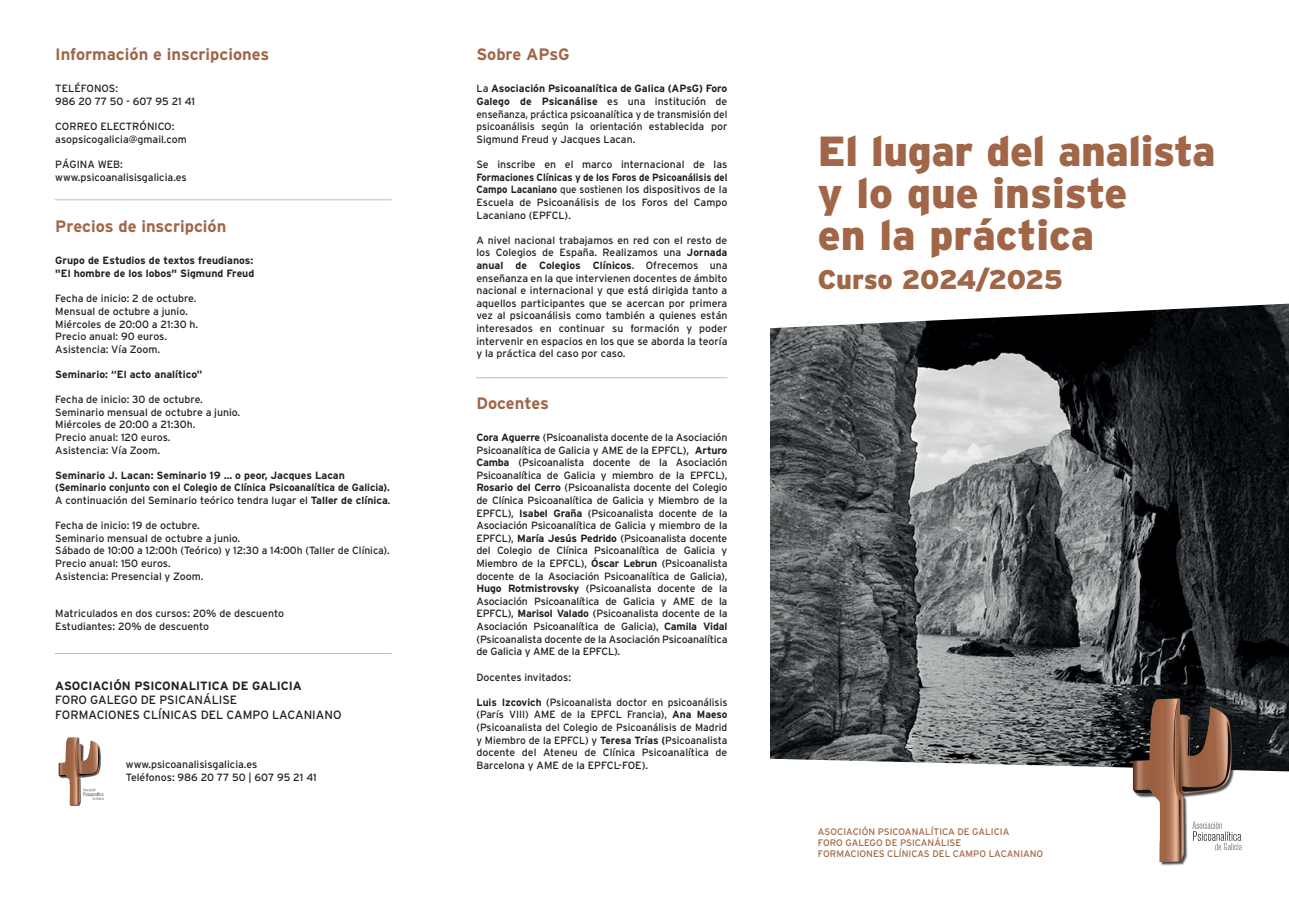
<style>
.page{position:relative;width:1289px;height:919px;background:#fff}
.page>*{position:absolute;margin:0;border:0;box-sizing:border-box;transform-origin:0 0}
.t1{font:900 42px/42px "Interstate";letter-spacing:-.005em;color:#a06647}
.t2{font:900 27px "Interstate";letter-spacing:-.02em;color:#a06647}
.t3{font:700 16.5px "Interstate";color:#a06647}
.t4{font:12px/14.4px "Interstate";color:#231f20}
.t5{font:700 12px "Interstate";color:#231f20}
.t6{font:10.5px/12.6px "Interstate";color:#231f20}
.t7{font:700 10.5px/12.6px "Interstate";color:#231f20}
.t8{font:10.5px/12.6px "Interstate";color:#231f20;text-align:justify;scale:.92 1}
.t9{font:9.45px/11.4px "Interstate";color:#a06647}
.s1{font-weight:400}
.s2{font-weight:700}
</style>
<div class="page">
<img style="left:770px;top:303px;width:518px;height:468px">
<img style="left:1127px;top:698px;width:114px;height:168px">
<img style="left:58px;top:737px;width:46px;height:69px">
<hr style="left:55px;top:199px;width:337px;height:1px;background:#bcbdc0">
<hr style="left:55px;top:653px;width:337px;height:1px;background:#bcbdc0">
<hr style="left:476px;top:377px;width:251px;height:1px;background:#bcbdc0">
<h3 class="t3" style="left:55px;top:45px;width:216px">Información e inscripciones</h3>
<p class="t6" style="left:55px;top:82px;width:141px">TELÉFONOS:<br>986 20 77 50 - 607 95 21 41</p>
<p class="t6" style="left:55px;top:120px;width:133px">CORREO ELECTRÓNICO: asopsicogalicia@gmail.com</p>
<p class="t6" style="left:55px;top:158px;width:133px">PÁGINA WEB: www.psicoanalisisgalicia.es</p>
<h3 class="t3" style="left:55px;top:217px;width:173px">Precios de inscripción</h3>
<p class="t7" style="left:55px;top:254px;width:200px">Grupo de Estudios de textos freudianos: "El hombre de los lobos" Sigmund Freud</p>
<p class="t6" style="left:55px;top:292px;width:144px">Fecha de inicio: 2 de octubre.<br>Mensual de octubre a junio.<br>Miércoles de 20:00 a 21:30 h.<br>Precio anual: 90 euros.<br>Asistencia: Vía Zoom.</p>
<p class="t7" style="left:55px;top:368px;width:149px">Seminario: “El acto analítico”</p>
<p class="t6" style="left:55px;top:393px;width:186px">Fecha de inicio: 30 de octubre.<br>Seminario mensual de octubre a junio.<br>Miércoles de 20:00 a 21:30h.<br>Precio anual: 120 euros.<br>Asistencia: Vía Zoom.</p>
<p class="t7" style="left:55px;top:468px;width:337px">Seminario J. Lacan: Seminario 19 … o peor, Jacques Lacan (Seminario conjunto con el Colegio de Clínica Psicoanalítica de Galicia).<br><span class="s1">A continuación del Seminario teórico tendra lugar el</span> Taller de clínica<span class="s1">.</span></p>
<p class="t6" style="left:55px;top:519px;width:336px">Fecha de inicio: 19 de octubre.<br>Seminario mensual de octubre a junio.<br>Sábado de 10:00 a 12:00h (Teórico) y 12:30 a 14:00h (Taller de Clínica).<br>Precio anual: 150 euros.<br>Asistencia: Presencial y Zoom.</p>
<p class="t6" style="left:55px;top:607px;width:230px">Matriculados en dos cursos: 20% de descuento<br>Estudiantes: 20% de descuento</p>
<p class="t5" style="left:55px;top:678px;width:248px">ASOCIACIÓN PSICONALITICA DE GALICIA</p>
<p class="t4" style="left:55px;top:692px;width:288px">FORO GALEGO DE PSICANÁLISE<br>FORMACIONES CLÍNICAS DEL CAMPO LACANIANO</p>
<p class="t6" style="left:126px;top:758px;width:192px">www.psicoanalisisgalicia.es<br>Teléfonos: 986 20 77 50 | 607 95 21 41</p>
<h3 class="t3" style="left:476px;top:45px;width:95px">Sobre APsG</h3>
<p class="t6" style="left:476px;top:82px;width:252px;text-align:justify">La <span class="s2">Asociación Psicoanalítica de Galica (APsG) Foro Galego de Psicanálise</span> es una institución de enseñanza, práctica psicoanalítica y de transmisión del psicoanálisis según la orientación establecida por Sigmund Freud y Jacques Lacan.</p>
<p class="t6" style="left:476px;top:158px;width:252px">Se inscribe en el marco internacional de las</p>
<p class="t8" style="left:476px;top:171px;width:274px"><span class="s2">Formaciones Clínicas y de los Foros de Psicoanálisis del Campo Lacaniano</span> que sostienen los dispositivos de la Escuela de Psicoanálisis de los Foros del Campo Lacaniano (EPFCL).</p>
<p class="t6" style="left:476px;top:234px;width:252px;text-align:justify">A nivel nacional trabajamos en red con el resto de los Colegios de España. Realizamos una <span class="s2">Jornada anual de Colegios Clínicos</span>. Ofrecemos una enseñanza en la que intervienen docentes de ámbito nacional e internacional y que está dirigida tanto a aquellos participantes que se acercan por primera vez al psicoanálisis como también a quienes están interesados en continuar su formación y poder intervenir en espacios en los que se aborda la teoría y la práctica del caso por caso.</p>
<h3 class="t3" style="left:476px;top:394px;width:74px">Docentes</h3>
<p class="t6" style="left:476px;top:431px;width:252px;text-align:justify"><span class="s2">Cora Aguerre</span> (Psicoanalista docente de la Asociación Psicoanalítica de Galicia y AME de la EPFCL), <span class="s2">Arturo Camba</span> (Psicoanalista docente de la Asociación Psicoanalítica de Galicia y miembro de la EPFCL), <span class="s2">Rosario del Cerro</span> (Psicoanalista docente del Colegio de Clínica Psicoanalítica de Galicia y Miembro de la EPFCL), <span class="s2">Isabel Graña</span> (Psicoanalista docente de la Asociación Psicoanalítica de Galicia y miembro de la EPFCL), <span class="s2">María Jesús Pedrido</span> (Psicoanalista docente del Colegio de Clínica Psicoanalítica de Galicia y Miembro de la EPFCL), <span class="s2">Óscar Lebrun</span> (Psicoanalista docente de la Asociación Psicoanalítica de Galicia), <span class="s2">Hugo Rotmistrovsky</span> (Psicoanalista docente de la Asociación Psicoanalítica de Galicia y AME de la EPFCL), <span class="s2">Marisol Valado</span> (Psicoanalista docente de la Asociación Psicoanalítica de Galicia), <span class="s2">Camila Vidal </span>(Psicoanalista docente de la Asociación Psicoanalítica de Galicia y AME de la EPFCL).</p>
<p class="t6" style="left:476px;top:670px;width:96px">Docentes invitados:</p>
<p class="t6" style="left:476px;top:695px;width:252px;text-align:justify"><span class="s2">Luis Izcovich</span> (Psicoanalista doctor en psicoanálisis (París VIII) AME de la EPFCL Francia), <span class="s2">Ana Maeso </span>(Psicoanalista del Colegio de Psicoanálisis de Madrid y Miembro de la EPFCL) y <span class="s2">Teresa Trías (</span>Psicoanalista docente del Ateneu de Clínica Psicoanalítica de Barcelona y AME de la EPFCL-FOE).</p>
<h1 class="t1" style="left:818px;top:129px;width:399px">El lugar del analista y lo que insiste<br>en la práctica</h1>
<h2 class="t2" style="left:818px;top:264px;width:247px">Curso 2024/2025</h2>
<p class="t9" style="left:818px;top:825px;width:227px">ASOCIACIÓN PSICOANALÍTICA DE GALICIA<br>FORO GALEGO DE PSICANÁLISE<br>FORMACIONES CLÍNICAS DEL CAMPO LACANIANO</p>
</div>
